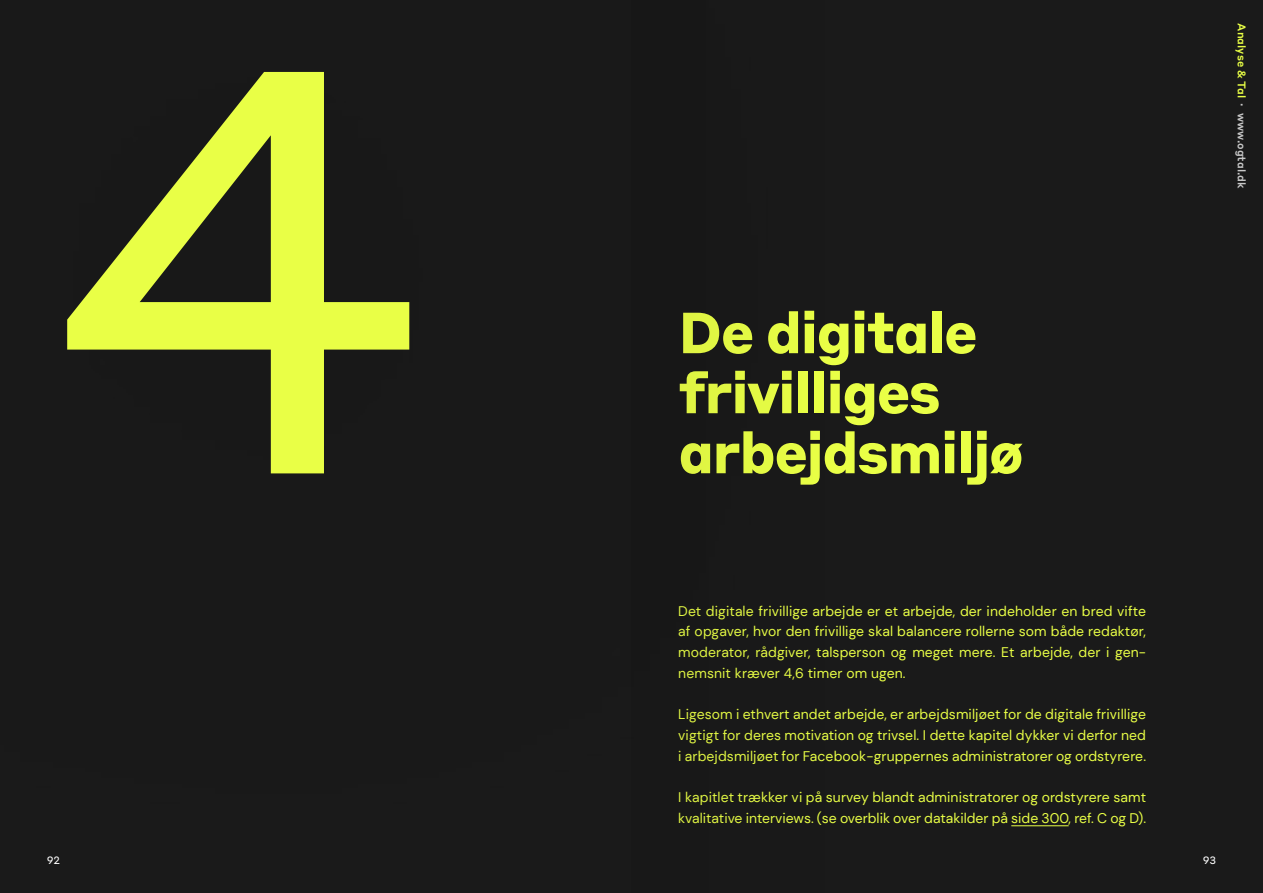
<style>
.page{position:relative;width:1263px;height:893px;background:#fff}
.page>*{position:absolute;margin:0;border:0;box-sizing:border-box;transform-origin:0 0}
.t1{font:565.5px "Styrene B";color:#e9ff46}
.t2{font:700 57px/60px "Styrene B";letter-spacing:-.03em;color:#e9ff46}
.t3{font:13.95px/20.7px "DM Sans";letter-spacing:.01em;color:#e9ff46;text-align:justify}
.t4{font:500 10.95px "Styrene B";color:#c8c8c8}
.t5{font:10.5px "Styrene B";color:#fff}
.s1{color:#e9ff46}
</style>
<div class="page">
<div style="left:631px;top:0;width:632px;height:893px;background:#1a1a1a"></div>
<div style="left:0;top:0;width:817px;height:880px;background:#191919"></div>
<hr style="left:1011px;top:825px;width:58px;height:1px;background:#e9ff46">
<h1 class="t1" style="left:42px;top:-205px;width:391px">4</h1>
<h2 class="t2" style="left:678px;top:298px;width:347px">De digitale frivilliges arbejdsmiljø</h2>
<p class="t4" style="left:1251px;top:23px;width:167px;rotate:90deg"><span class="s1">Analyse &amp; Tal</span> · www.ogtal.dk</p>
<p class="t3" style="left:678px;top:600px;width:469px">Det digitale frivillige arbejde er et arbejde, der indeholder en bred vifte af opgaver, hvor den frivillige skal balancere rollerne som både redaktør, moderator, rådgiver, talsperson og meget mere. Et arbejde, der i gen&shy;nemsnit kræver 4,6 timer om ugen.</p>
<p class="t3" style="left:678px;top:704px;width:469px">Ligesom i ethvert andet arbejde, er arbejdsmiljøet for de digitale frivillige vigtigt for deres motivation og trivsel. I dette kapitel dykker vi derfor ned i arbejdsmiljøet for Facebook-gruppernes administratorer og ordstyrere.</p>
<p class="t3" style="left:678px;top:787px;width:469px">I kapitlet trækker vi på survey blandt administratorer og ordstyrere samt kvalitative interviews. (se overblik over datakilder på side 300, ref. C og D).</p>
<p class="t5" style="left:47px;top:852px;width:15px">92</p>
<p class="t5" style="left:1203px;top:852px;width:15px">93</p>
</div>
